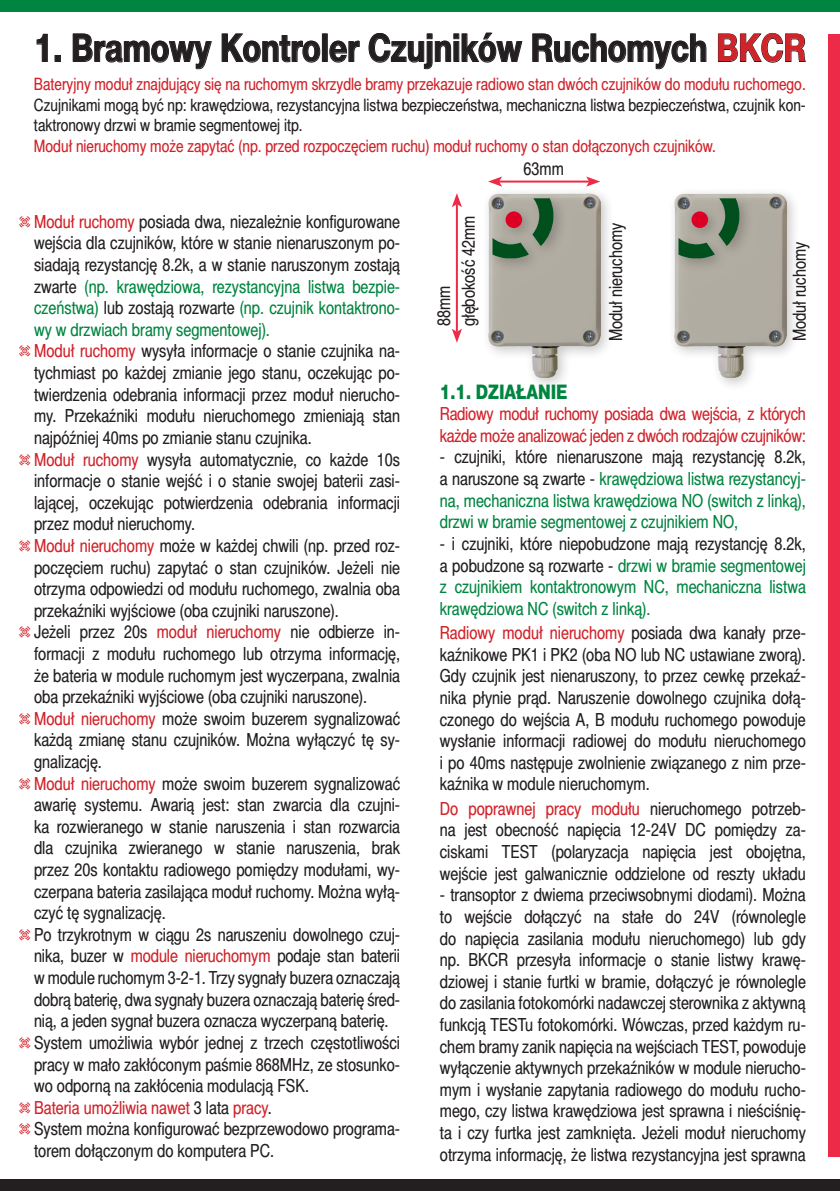
<style>
.page{position:relative;width:840px;height:1191px;background:#fff}
.page>*{position:absolute;margin:0;border:0;box-sizing:border-box;transform-origin:0 0}
.t1{font:700 38px "Switzer Cnd EFN";color:#231f20}
.t2{font:20px "Switzer Cnd EFN Heavy";color:#008540}
.t3{font:18px/21.6px "Switzer Cnd EFN";color:#231f20;text-align:justify}
.t4{font:18px/21.6px "Switzer Cnd EFN";color:#008540;text-align:justify}
.t5{font:18px/21.6px "Switzer Cnd EFN";letter-spacing:-.015em;color:#d1232a}
.t6{font:17px/20.4px "Switzer Cnd EFN";color:#231f20;text-align:justify}
.t7{font:17px "Switzer Cnd EFN";color:#d1232a}
.s1{color:#d1232a}
.s2{font-family:"Dingbests";color:#d1232a}
.s3{color:#008540}
.s4{font-family:"Dingbests"}
.s5{color:#231f20}
</style>
<div class="page">
<div style="left:0;top:0;width:839px;height:11px;background:#008540"></div>
<div style="left:0;top:1179px;width:839px;height:12px;background:#231f20"></div>
<div style="left:828px;top:34px;width:11px;height:1123px;background:#ed2a47"></div>
<svg style="left:36px;top:33px;width:12px;height:29px"></svg>
<svg style="left:55px;top:55px;width:5px;height:6px"></svg>
<svg style="left:72px;top:33px;width:140px;height:37px"></svg>
<svg style="left:221px;top:33px;width:99px;height:30px"></svg>
<div style="left:322px;top:34px;width:5px;height:27px;border:1px solid #231f20"></div>
<svg style="left:329px;top:40px;width:31px;height:23px"></svg>
<svg style="left:368px;top:32px;width:154px;height:38px"></svg>
<svg style="left:532px;top:33px;width:174px;height:37px"></svg>
<svg style="left:717px;top:33px;width:88px;height:30px"></svg>
<div style="left:481px;top:187px;width:133px;height:205px;background:#231f20;opacity:.25"></div>
<img style="left:488px;top:193px;width:112px;height:184px">
<div style="left:485px;top:192px;width:83px;height:81px;background:#231f20;opacity:.25"></div>
<svg style="left:492px;top:198px;width:61px;height:60px"></svg>
<div style="left:505px;top:211px;width:17px;height:17px;background:#de0024;border-radius:50%"></div>
<div style="left:667px;top:187px;width:133px;height:205px;background:#231f20;opacity:.25"></div>
<img style="left:673px;top:193px;width:112px;height:184px">
<div style="left:671px;top:192px;width:82px;height:81px;background:#231f20;opacity:.25"></div>
<svg style="left:678px;top:198px;width:61px;height:60px"></svg>
<div style="left:691px;top:211px;width:16px;height:17px;background:#de0024;border-radius:50%"></div>
<hr style="left:455px;top:204px;width:2px;height:128px;background:#ed2a47">
<svg style="left:452px;top:193px;width:9px;height:14px"></svg>
<svg style="left:452px;top:329px;width:9px;height:14px"></svg>
<hr style="left:498px;top:181px;width:91px;height:2px;background:#ed2a47">
<svg style="left:585px;top:176px;width:15px;height:11px"></svg>
<svg style="left:488px;top:176px;width:14px;height:11px"></svg>
<p class="t1" style="left:34px;top:26px;width:773px">1. Bramowy Kontroler Czujników Ruchomych <span class="s1">BKCR</span></p>
<p class="t6" style="left:34px;top:74px;width:773px"><span class="s1">Bateryjny moduł znajdujący się na ruchomym skrzydle bramy przekazuje radiowo stan dwóch czujników do modułu ruchomego.<br></span>Czujnikami mogą być np: krawędziowa, rezystancyjna listwa bezpieczeństwa, mechaniczna listwa bezpieczeństwa, czujnik kon&shy;taktronowy drzwi w bramie segmentowej itp.</p>
<p class="t7" style="left:34px;top:136px;width:683px">Moduł nieruchomy może zapytać (np. przed rozpoczęciem ruchu) moduł ruchomy o stan dołączonych czujników.</p>
<p class="t3" style="left:34px;top:210px;width:367px;text-indent:-17px"><span class="s2">t</span><span class="s1">Moduł ruchomy</span> posiada dwa, niezależnie konfigurowane wejścia dla czujników, które w stanie nienaruszonym po&shy;siadają rezystancję 8.2k, a w stanie naruszonym zostają zwarte <span class="s3">(np. krawędziowa, rezystancyjna listwa bezpie&shy;czeństwa)</span> lub zostają rozwarte <span class="s3">(np. czujnik kontaktrono&shy;wy w drzwiach bramy segmentowej).</span></p>
<p class="t3" style="left:34px;top:340px;width:367px;text-indent:-17px"><span class="s2">t</span><span class="s1">Moduł ruchomy</span> wysyła informacje o stanie czujnika na&shy;tychmiast po każdej zmianie jego stanu, oczekując po&shy;twierdzenia odebrania informacji przez moduł nierucho&shy;my. Przekaźniki modułu nieruchomego zmieniają stan najpóźniej 40ms po zmianie stanu czujnika.</p>
<p class="t3" style="left:34px;top:448px;width:367px;text-indent:-17px"><span class="s2">t</span><span class="s1">Moduł ruchomy</span> wysyła automatycznie, co każde 10s informacje o stanie wejść i o stanie swojej baterii zasi&shy;lającej, oczekując potwierdzenia odebrania informacji przez moduł nieruchomy.</p>
<p class="t3" style="left:34px;top:534px;width:367px;text-indent:-17px"><span class="s2">t</span><span class="s1">Moduł nieruchomy</span> może w każdej chwili (np. przed roz&shy;poczęciem ruchu) zapytać o stan czujników. Jeżeli nie otrzyma odpowiedzi od modułu ruchomego, zwalnia oba przekaźniki wyjściowe (oba czujniki naruszone).</p>
<p class="t3" style="left:34px;top:621px;width:367px;text-indent:-17px"><span class="s2">t</span>Jeżeli przez 20s <span class="s1">moduł nieruchomy</span> nie odbierze in&shy;formacji z modułu ruchomego lub otrzyma informację, że bateria w module ruchomym jest wyczerpana, zwalnia oba przekaźniki wyjściowe (oba czujniki naruszone).</p>
<p class="t3" style="left:34px;top:707px;width:367px;text-indent:-17px"><span class="s2">t</span><span class="s1">Moduł nieruchomy</span> może swoim buzerem sygnalizować każdą zmianę stanu czujników. Można wyłączyć tę sy&shy;gnalizację.</p>
<p class="t3" style="left:34px;top:772px;width:367px;text-indent:-17px"><span class="s2">t</span><span class="s1">Moduł nieruchomy</span> może swoim buzerem sygnalizować awarię systemu. Awarią jest: stan zwarcia dla czujni&shy;ka rozwieranego w stanie naruszenia i stan rozwarcia dla czujnika zwieranego w stanie naruszenia, brak przez 20s kontaktu radiowego pomiędzy modułami, wy&shy;czerpana bateria zasilająca moduł ruchomy. Można wyłą&shy;czyć tę sygnalizację.</p>
<p class="t3" style="left:34px;top:923px;width:367px;text-indent:-17px"><span class="s2">t</span>Po trzykrotnym w ciągu 2s naruszeniu dowolnego czuj&shy;nika, buzer w <span class="s1">module nieruchomym</span> podaje stan baterii w module ruchomym 3-2-1. Trzy sygnały buzera oznaczają dobrą baterię, dwa sygnały buzera oznaczają baterię śred&shy;nią, a jeden sygnał buzera oznacza wyczerpaną baterię.</p>
<p class="t3" style="left:34px;top:1031px;width:367px;text-indent:-17px"><span class="s2">t</span>System umożliwia wybór jednej z trzech częstotliwości pracy w mało zakłóconym paśmie 868MHz, ze stosunko&shy;wo odporną na zakłócenia modulacją FSK.</p>
<p class="t5" style="left:17px;top:1096px;width:256px"><span class="s4">t</span>Bateria umożliwia nawet <span class="s5">3 lata</span> pracy<span class="s5">.</span></p>
<p class="t3" style="left:34px;top:1118px;width:367px;text-indent:-17px"><span class="s2">t</span>System można konfigurować bezprzewodowo programa&shy;torem dołączonym do komputera PC.</p>
<p class="t3" style="left:432px;top:326px;width:42px;rotate:-90deg">88mm</p>
<p class="t3" style="left:457px;top:326px;width:112px;rotate:-90deg">głębokość 42mm</p>
<p class="t3" style="left:523px;top:157px;width:42px">63mm</p>
<p class="t3" style="left:604px;top:341px;width:120px;rotate:-90deg">Moduł nieruchomy</p>
<p class="t3" style="left:788px;top:341px;width:101px;rotate:-90deg">Moduł ruchomy</p>
<p class="t2" style="left:439px;top:380px;width:129px">1.1. DZIAŁANIE</p>
<p class="t5" style="left:439px;top:403px;width:367px">Radiowy moduł ruchomy posiada dwa wejścia, z których każde może analizować jeden z dwóch rodzajów czujników:</p>
<p class="t4" style="left:439px;top:446px;width:367px"><span class="s5">- czujniki, które nienaruszone mają rezystancję 8.2k, a naruszone są zwarte -</span> krawędziowa listwa rezystancyj&shy;na, mechaniczna listwa krawędziowa NO (switch z linką), drzwi w bramie segmentowej z czujnikiem NO,</p>
<p class="t4" style="left:439px;top:532px;width:367px"><span class="s5">- i czujniki, które niepobudzone mają rezystancję 8.2k, a pobudzone są rozwarte -</span> drzwi w bramie segmentowej z czujnikiem kontaktronowym NC, mechaniczna listwa krawędziowa NC (switch z linką).</p>
<p class="t3" style="left:439px;top:622px;width:367px"><span class="s1">Radiowy moduł nieruchomy</span> posiada dwa kanały prze&shy;kaźnikowe PK1 i PK2 (oba NO lub NC ustawiane zworą).<br>Gdy czujnik jest nienaruszony, to przez cewkę przekaź&shy;nika płynie prąd. Naruszenie dowolnego czujnika dołą&shy;czonego do wejścia A, B modułu ruchomego powoduje wysłanie informacji radiowej do modułu nieruchomego i po 40ms następuje zwolnienie związanego z nim prze&shy;kaźnika w module nieruchomym.</p>
<p class="t3" style="left:439px;top:797px;width:367px"><span class="s1">Do poprawnej pracy modułu</span> nieruchomego potrzeb&shy;na jest obecność napięcia 12-24V DC pomiędzy za&shy;ciskami TEST (polaryzacja napięcia jest obojętna, wejście jest galwanicznie oddzielone od reszty układu</p>
<p class="t3" style="left:439px;top:884px;width:367px">- transoptor z dwiema przeciwsobnymi diodami). Można to wejście dołączyć na stałe do 24V (równolegle do napięcia zasilania modułu nieruchomego) lub gdy np. BKCR przesyła informacje o stanie listwy krawę&shy;dziowej i stanie furtki w bramie, dołączyć je równolegle do zasilania fotokomórki nadawczej sterownika z aktywną funkcją TESTu fotokomórki. Wówczas, przed każdym ru&shy;chem bramy zanik napięcia na wejściach TEST, powoduje wyłączenie aktywnych przekaźników w module nierucho&shy;mym i wysłanie zapytania radiowego do modułu rucho&shy;mego, czy listwa krawędziowa jest sprawna i nieściśnię&shy;ta i czy furtka jest zamknięta. Jeżeli moduł nieruchomy otrzyma informację, że listwa rezystancyjna jest sprawna</p>
</div>
